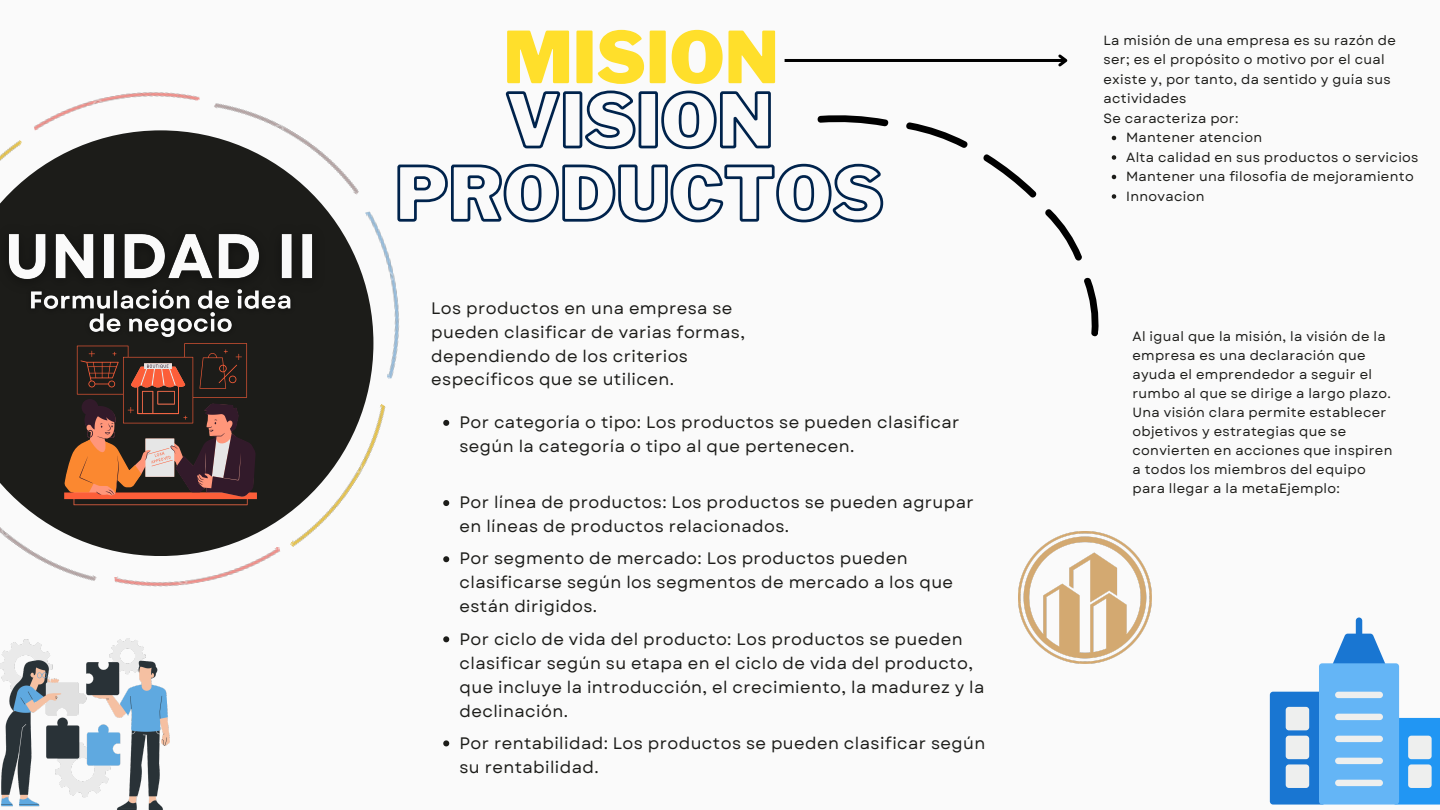
<style>
.page{position:relative;width:1440px;height:810px;background:#fafafa}
.page>*{position:absolute;margin:0;border:0;box-sizing:border-box;transform-origin:0 0}
.t1{font:900 70.9px "Libre Franklin";color:#ffdf2b}
.t2{font:16.6px/24px "Garet";letter-spacing:.025em;color:#1c1c19}
.t3{font:13.3px/19px "Garet";letter-spacing:.025em;color:#1c1c19}
</style>
<div class="page">
<svg style="left:0;top:130px;width:371px;height:421px;background:#373734"></svg>
<img style="left:0;top:130px;width:22px;height:64px">
<img style="left:290px;top:404px;width:96px;height:147px">
<img style="left:365px;top:209px;width:35px;height:170px">
<img style="left:214px;top:103px;width:154px;height:92px">
<img style="left:0;top:480px;width:97px;height:101px">
<img style="left:34px;top:92px;width:166px;height:38px">
<img style="left:114px;top:547px;width:169px;height:40px">
<svg style="left:64px;top:350px;width:193px;height:155px;background:#603d31"></svg>
<hr style="left:785px;top:59px;width:281px;height:3px;background:#000">
<svg style="left:1058px;top:54px;width:10px;height:13px"></svg>
<svg style="left:817px;top:115px;width:72px;height:12px"></svg>
<svg style="left:906px;top:122px;width:131px;height:76px"></svg>
<svg style="left:1045px;top:209px;width:37px;height:52px"></svg>
<svg style="left:1084px;top:277px;width:15px;height:60px"></svg>
<img style="left:1018px;top:531px;width:133px;height:133px">
<img style="left:0;top:639px;width:170px;height:171px">
<svg style="left:1333px;top:618px;width:52px;height:45px"></svg>
<div style="left:1270px;top:692px;width:55px;height:113px;background:#1976d2;border-radius:3px"></div>
<div style="left:1398px;top:718px;width:42px;height:87px;background:#2196f3"></div>
<div style="left:1319px;top:663px;width:80px;height:142px;background:#64b5f6;border-radius:3px"></div>
<div style="left:1335px;top:692px;width:48px;height:6px;background:#eeefee;border-radius:3px"></div>
<div style="left:1335px;top:714px;width:48px;height:6px;background:#eeefee;border-radius:3px"></div>
<div style="left:1335px;top:736px;width:48px;height:6px;background:#eeefee;border-radius:3px"></div>
<div style="left:1335px;top:758px;width:48px;height:6px;background:#eeefee;border-radius:3px"></div>
<div style="left:1335px;top:780px;width:48px;height:6px;background:#eeefee;border-radius:3px"></div>
<div style="left:1286px;top:707px;width:23px;height:23px;background:#eeefee;border-radius:3px"></div>
<div style="left:1286px;top:736px;width:23px;height:23px;background:#eeefee;border-radius:3px"></div>
<div style="left:1286px;top:764px;width:23px;height:24px;background:#eeefee;border-radius:3px"></div>
<div style="left:1408px;top:736px;width:24px;height:23px;background:#eeefee;border-radius:3px"></div>
<div style="left:1408px;top:764px;width:24px;height:24px;background:#eeefee;border-radius:3px"></div>
<img style="left:0;top:194px;width:337px;height:131px">
<img style="left:21px;top:275px;width:279px;height:75px">
<svg style="left:505px;top:90px;width:266px;height:60px"></svg>
<svg style="left:396px;top:163px;width:488px;height:61px"></svg>
<svg style="left:1112px;top:136px;width:4px;height:4px"></svg>
<svg style="left:1112px;top:155px;width:4px;height:5px"></svg>
<svg style="left:1112px;top:175px;width:4px;height:4px"></svg>
<svg style="left:1112px;top:194px;width:4px;height:5px"></svg>
<svg style="left:443px;top:420px;width:6px;height:6px"></svg>
<svg style="left:443px;top:500px;width:6px;height:6px"></svg>
<svg style="left:443px;top:556px;width:6px;height:6px"></svg>
<svg style="left:443px;top:636px;width:6px;height:6px"></svg>
<svg style="left:443px;top:740px;width:6px;height:6px"></svg>
<p class="t1" style="left:503px;top:15px;width:277px">MISION</p>
<p class="t2" style="left:431px;top:297px;width:315px;line-height:23.7px">Los productos en una empresa se pueden clasificar de varias formas, dependiendo de los criterios específicos que se utilicen.</p>
<p class="t2" style="left:460px;top:410px;width:501px">Por categoría o tipo: Los productos se pueden clasificar según la categoría o tipo al que pertenecen.</p>
<p class="t2" style="left:460px;top:491px;width:516px">Por línea de productos: Los productos se pueden agrupar en líneas de productos relacionados.</p>
<p class="t2" style="left:460px;top:547px;width:495px">Por segmento de mercado: Los productos pueden clasificarse según los segmentos de mercado a los que están dirigidos.</p>
<p class="t2" style="left:460px;top:627px;width:526px">Por ciclo de vida del producto: Los productos se pueden clasificar según su etapa en el ciclo de vida del producto, que incluye la introducción, el crecimiento, la madurez y la declinación.</p>
<p class="t2" style="left:460px;top:731px;width:527px">Por rentabilidad: Los productos se pueden clasificar según su rentabilidad.</p>
<p class="t3" style="left:1103px;top:31px;width:294px;line-height:19.5px">La misión de una empresa es su razón de ser; es el propósito o motivo por el cual existe y, por tanto, da sentido y guía sus actividades</p>
<p class="t3" style="left:1103px;top:109px;width:137px">Se caracteriza por:</p>
<p class="t3" style="left:1126px;top:128px;width:138px">Mantener atencion</p>
<p class="t3" style="left:1126px;top:148px;width:294px">Alta calidad en sus productos o servicios</p>
<p class="t3" style="left:1126px;top:167px;width:289px">Mantener una filosofia de mejoramiento</p>
<p class="t3" style="left:1126px;top:187px;width:80px">Innovacion</p>
<p class="t3" style="left:1132px;top:327px;width:261px">Al igual que la misión, la visión de la empresa es una declaración que ayuda el emprendedor a seguir el rumbo al que se dirige a largo plazo.<br>Una visión clara permite establecer objetivos y estrategias que se convierten en acciones que inspiren a todos los miembros del equipo para llegar a la metaEjemplo:</p>
</div>
